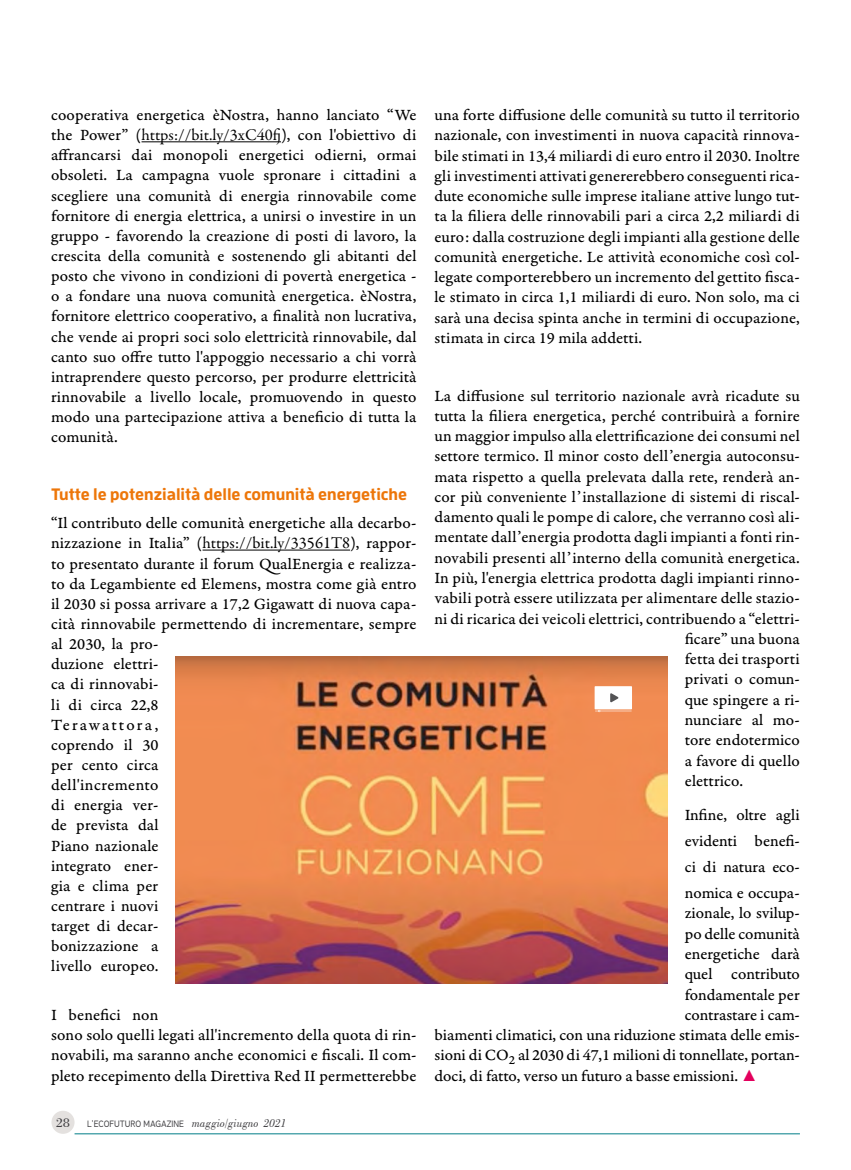
<style>
.page{position:relative;width:851px;height:1170px;background:#fff}
.page>*{position:absolute;margin:0;border:0;box-sizing:border-box;transform-origin:0 0}
.t1{font:16.5px/20.1px "Garamond Premr Pro Capt";color:#000;text-align:justify}
.t2{font:700 16.5px "Enzo OT";color:#ed7609}
.t3{font:13.5px "Bodoni BT";color:#3e3d40}
.t4{font:8.7px "Fabrica";color:#3e3d40;scale:.92 1}
.s1{font-family:"Garamond Premr Pro"}
.s2{font-family:"Bodoni BT";font-style:italic;font-size:12.3px}
.s3{font-family:"Garamond";color:#e3005d}
</style>
<div class="page">
<div style="left:51px;top:1110px;width:24px;height:23px;background:#e4e1df;border-radius:50%"></div>
<hr style="left:75px;top:1133px;width:724px;height:1px;background:#007d88">
<hr style="left:141px;top:141px;width:140px;height:1px;background:#000">
<hr style="left:202px;top:549px;width:148px;height:1px;background:#000">
<img style="left:175px;top:656px;width:492px;height:327px">
<div style="left:594px;top:686px;width:38px;height:23px;background:#fff"></div>
<svg style="left:610px;top:693px;width:8px;height:9px"></svg>
<svg style="left:595px;top:709px;width:36px;height:3px"></svg>
<p class="t1" style="left:51px;top:105px;width:367px">cooperativa energetica èNostra, hanno lanciato “We the Power” (<span class="s1">https://bit.ly/3xC40fj</span>), con l'obiettivo di affrancarsi dai monopoli energetici odierni, ormai obsoleti. La campagna vuole spronare i cittadini a scegliere una comunità di energia rinnovabile come fornitore di energia elettrica, a unirsi o investire in un gruppo - favorendo la creazione di posti di lavoro, la crescita della comunità e sostenendo gli abitanti del posto che vivono in condizioni di povertà energetica - o a fondare una nuova comunità energetica. èNostra, fornitore elettrico cooperativo, a finalità non lucrativa, che vende ai propri soci solo elettricità rinnovabile, dal canto suo offre tutto l'appoggio necessario a chi vorrà intraprendere questo percorso, per produrre elettricità rinnovabile a livello locale, promuovendo in questo modo una partecipazione attiva a beneficio di tutta la comunità.</p>
<p class="t2" style="left:51px;top:483px;width:357px">Tutte le potenzialità delle comunità energetiche</p>
<p class="t1" style="left:51px;top:513px;width:367px;text-align:left">“Il contributo delle comunità energetiche alla decarbo&shy;nizzazione in Italia” (<span class="s1">https://bit.ly/33561T8</span>), rappor&shy;to presentato durante il forum QualEnergia e realizza&shy;to da Legambiente ed Elemens, mostra come già entro il 2030 si possa arrivare a 17,2 Gigawatt di nuova capa&shy;cità rinnovabile permettendo di incrementare, sempre al 2030, la pro-<br>duzione elettri-<br>ca di rinnovabi-<br>li di circa 22,8<br>Terawattora,<br>coprendo il 30<br>per cento circa<br>dell'incremento<br>di energia ver-<br>de prevista dal<br>Piano nazionale<br>integrato ener-<br>gia e clima per<br>centrare i nuovi<br>target di decar-<br>bonizzazione a<br>livello europeo.</p>
<p class="t1" style="left:51px;top:1005px;width:367px;text-align:left">I benefici non<br>sono solo quelli legati all'incremento della quota di rin&shy;novabili, ma saranno anche economici e fiscali. Il com&shy;pleto recepimento della Direttiva Red II permetterebbe</p>
<p class="t3" style="left:56px;top:1114px;width:15px">28</p>
<p class="t4" style="left:87px;top:1118px;width:218px">L'ECOFUTURO MAGAZINE <span class="s2">maggio/giugno 2021</span></p>
<p class="t1" style="left:434px;top:105px;width:367px">una forte diffusione delle comunità su tutto il territorio nazionale, con investimenti in nuova capacità rinnova&shy;bile stimati in 13,4 miliardi di euro entro il 2030. Inoltre gli investimenti attivati genererebbero conseguenti rica&shy;dute economiche sulle imprese italiane attive lungo tut&shy;ta la filiera delle rinnovabili pari a circa 2,2 miliardi di euro: dalla costruzione degli impianti alla gestione delle comunità energetiche. Le attività economiche così col&shy;legate comporterebbero un incremento del gettito fisca&shy;le stimato in circa 1,1 miliardi di euro. Non solo, ma ci sarà una decisa spinta anche in termini di occupazione, stimata in circa 19 mila addetti.</p>
<p class="t1" style="left:434px;top:385px;width:367px">La diffusione sul territorio nazionale avrà ricadute su</p>
<p class="t1" style="left:434px;top:406px;width:367px">tutta la filiera energetica, perché contribuirà a fornire</p>
<p class="t1" style="left:434px;top:426px;width:367px">un maggior impulso alla elettrificazione dei consumi nel</p>
<p class="t1" style="left:434px;top:446px;width:367px">settore termico. Il minor costo dell’energia autoconsu-</p>
<p class="t1" style="left:434px;top:467px;width:367px">mata rispetto a quella prelevata dalla rete, renderà an-</p>
<p class="t1" style="left:434px;top:487px;width:367px">cor più conveniente l’installazione di sistemi di riscal-</p>
<p class="t1" style="left:434px;top:507px;width:367px">damento quali le pompe di calore, che verranno così ali-</p>
<p class="t1" style="left:434px;top:527px;width:367px">mentate dall’energia prodotta dagli impianti a fonti rin-</p>
<p class="t1" style="left:434px;top:548px;width:367px">novabili presenti all’interno della comunità energetica.</p>
<p class="t1" style="left:434px;top:568px;width:367px">In più, l'energia elettrica prodotta dagli impianti rinno-</p>
<p class="t1" style="left:434px;top:588px;width:367px">vabili potrà essere utilizzata per alimentare delle stazio-</p>
<p class="t1" style="left:434px;top:608px;width:367px">ni di ricarica dei veicoli elettrici, contribuendo a “elettri-</p>
<p class="t1" style="left:684px;top:629px;width:117px">ficare” una buona</p>
<p class="t1" style="left:684px;top:649px;width:117px">fetta dei trasporti</p>
<p class="t1" style="left:684px;top:669px;width:117px">privati o comun-</p>
<p class="t1" style="left:684px;top:689px;width:117px">que spingere a ri-</p>
<p class="t1" style="left:684px;top:710px;width:117px">nunciare al mo-</p>
<p class="t1" style="left:684px;top:730px;width:117px">tore endotermico</p>
<p class="t1" style="left:684px;top:750px;width:117px">a favore di quello</p>
<p class="t1" style="left:684px;top:770px;width:60px">elettrico.</p>
<p class="t1" style="left:684px;top:802px;width:117px;line-height:26px">Infine, oltre agli evidenti benefi&shy;ci di natura eco&shy;nomica e occupa-</p>
<p class="t1" style="left:684px;top:903px;width:117px">zionale, lo svilup-</p>
<p class="t1" style="left:684px;top:923px;width:117px">po delle comunità</p>
<p class="t1" style="left:684px;top:944px;width:117px">energetiche darà</p>
<p class="t1" style="left:684px;top:964px;width:117px">quel contributo</p>
<p class="t1" style="left:684px;top:984px;width:117px">fondamentale per</p>
<p class="t1" style="left:684px;top:1004px;width:117px">contrastare i cam-</p>
<p class="t1" style="left:434px;top:1025px;width:367px">biamenti climatici, con una riduzione stimata delle emis-</p>
<p class="t1" style="left:434px;top:1045px;width:367px">sioni di CO<sub>2</sub> al 2030 di 47,1 milioni di tonnellate, portan-</p>
<p class="t1" style="left:434px;top:1065px;width:324px">doci, di fatto, verso un futuro a basse emissioni. <span class="s3">▲</span></p>
</div>
